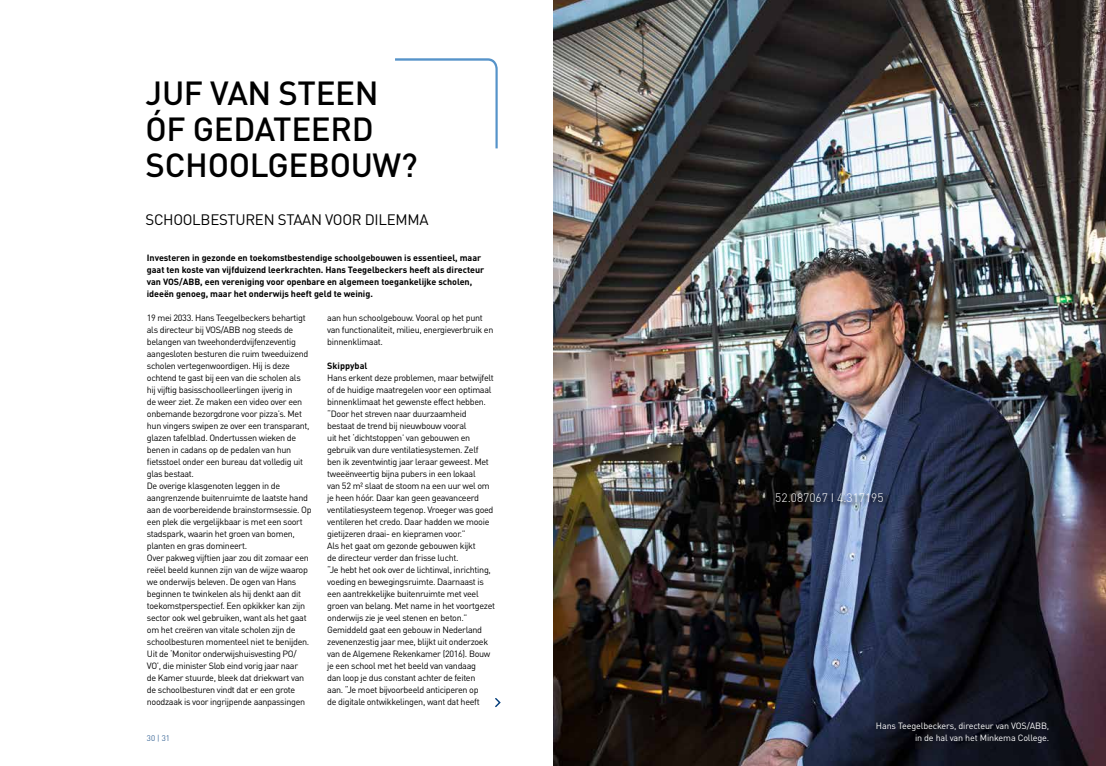
<style>
.page{position:relative;width:1106px;height:766px;background:#fff}
.page>*{position:absolute;margin:0;border:0;box-sizing:border-box;transform-origin:0 0}
.t1{font:500 33px/36px "DIN Pro";letter-spacing:-.01em;color:#000}
.t2{font:15px "DIN";letter-spacing:-.02em;color:#000}
.t3{font:300 12px "DIN";color:#fff}
.t4{font:9px/12px "DIN";letter-spacing:-.035em;color:#000}
.t5{font:700 9px/12px "DIN";letter-spacing:-.005em;color:#000}
.t6{font:9px/12px "DIN";letter-spacing:-.015em;color:#fff;text-align:right}
.t7{font:300 8px "DIN";color:#003b79}
</style>
<div class="page">
<img style="left:553px;top:0;width:553px;height:765px">
<div style="left:776px;top:493px;width:112px;height:14px;background:#000;opacity:.95"></div>
<svg style="left:495px;top:698px;width:5px;height:9px"></svg>
<svg style="left:395px;top:58px;width:102px;height:90px"></svg>
<h1 class="t1" style="left:146px;top:73px;width:273px">JUF VAN STEEN<br>ÓF GEDATEERD<br>SCHOOLGEBOUW?</h1>
<h2 class="t2" style="left:145px;top:210px;width:285px">SCHOOLBESTUREN STAAN VOOR DILEMMA</h2>
<p class="t5" style="left:147px;top:251px;width:339px">Investeren in gezonde en toekomstbestendige schoolgebouwen is essentieel, maar gaat ten koste van vijfduizend leerkrachten. Hans Teegelbeckers heeft als directeur van VOS/ABB, een vereniging voor openbare en algemeen toegankelijke scholen, ideeën genoeg, maar het onderwijs heeft geld te weinig.</p>
<p class="t4" style="left:147px;top:311px;width:166px">19 mei 2033. Hans Teegelbeckers behartigt als directeur bij VOS/ABB nog steeds de belangen van tweehonderdvijfenzeventig aangesloten besturen die ruim tweeduizend scholen vertegenwoordigen. Hij is deze ochtend te gast bij een van die scholen als hij vijftig basisschoolleerlingen ijverig in<br>de weer ziet. Ze maken een video over een onbemande bezorgdrone voor pizza’s. Met hun vingers swipen ze over een transparant, glazen tafelblad. Ondertussen wieken de benen in cadans op de pedalen van hun fietsstoel onder een bureau dat volledig uit glas bestaat.<br>De overige klasgenoten leggen in de aangrenzende buitenruimte de laatste hand aan de voorbereidende brainstormsessie. Op een plek die vergelijkbaar is met een soort stadspark, waarin het groen van bomen, planten en gras domineert.<br>Over pakweg vijftien jaar zou dit zomaar een reëel beeld kunnen zijn van de wijze waarop we onderwijs beleven. De ogen van Hans beginnen te twinkelen als hij denkt aan dit toekomstperspectief. Een opkikker kan zijn sector ook wel gebruiken, want als het gaat om het creëren van vitale scholen zijn de schoolbesturen momenteel niet te benijden.<br>Uit de ‘Monitor onderwijshuisvesting PO/ VO’, die minister Slob eind vorig jaar naar<br>de Kamer stuurde, bleek dat driekwart van de schoolbesturen vindt dat er een grote noodzaak is voor ingrijpende aanpassingen</p>
<p class="t7" style="left:147px;top:733px;width:25px">30 | 31</p>
<p class="t4" style="left:327px;top:311px;width:168px">aan hun schoolgebouw. Vooral op het punt van functionaliteit, milieu, energieverbruik en binnenklimaat.</p>
<p class="t5" style="left:327px;top:359px;width:42px">Skippybal</p>
<p class="t4" style="left:327px;top:371px;width:169px">Hans erkent deze problemen, maar betwijfelt of de huidige maatregelen voor een optimaal binnenklimaat het gewenste effect hebben. “Door het streven naar duurzaamheid bestaat de trend bij nieuwbouw vooral<br>uit het ‘dichtstoppen’ van gebouwen en gebruik van dure ventilatiesystemen. Zelf<br>ben ik zeventwintig jaar leraar geweest. Met tweeënveertig bijna pubers in een lokaal<br>van 52 m² slaat de stoom na een uur wel om je heen hóór. Daar kan geen geavanceerd ventilatiesysteem tegenop. Vroeger was goed ventileren het credo. Daar hadden we mooie gietijzeren draai- en kiepramen voor.”<br>Als het gaat om gezonde gebouwen kijkt<br>de directeur verder dan frisse lucht.<br>“Je hebt het ook over de lichtinval, inrichting, voeding en bewegingsruimte. Daarnaast is een aantrekkelijke buitenruimte met veel groen van belang. Met name in het voortgezet onderwijs zie je veel stenen en beton.” Gemiddeld gaat een gebouw in Nederland zevenenzestig jaar mee, blijkt uit onderzoek van de Algemene Rekenkamer (2016). Bouw je een school met het beeld van vandaag<br>dan loop je dus constant achter de feiten<br>aan. “Je moet bijvoorbeeld anticiperen op<br>de digitale ontwikkelingen, want dat heeft</p>
<h3 class="t3" style="left:775px;top:490px;width:110px">52.087067 I 4.317195</h3>
<p class="t6" style="left:876px;top:719px;width:175px">Hans Teegelbeckers, directeur van VOS/ABB, in de hal van het Minkema College.</p>
</div>
